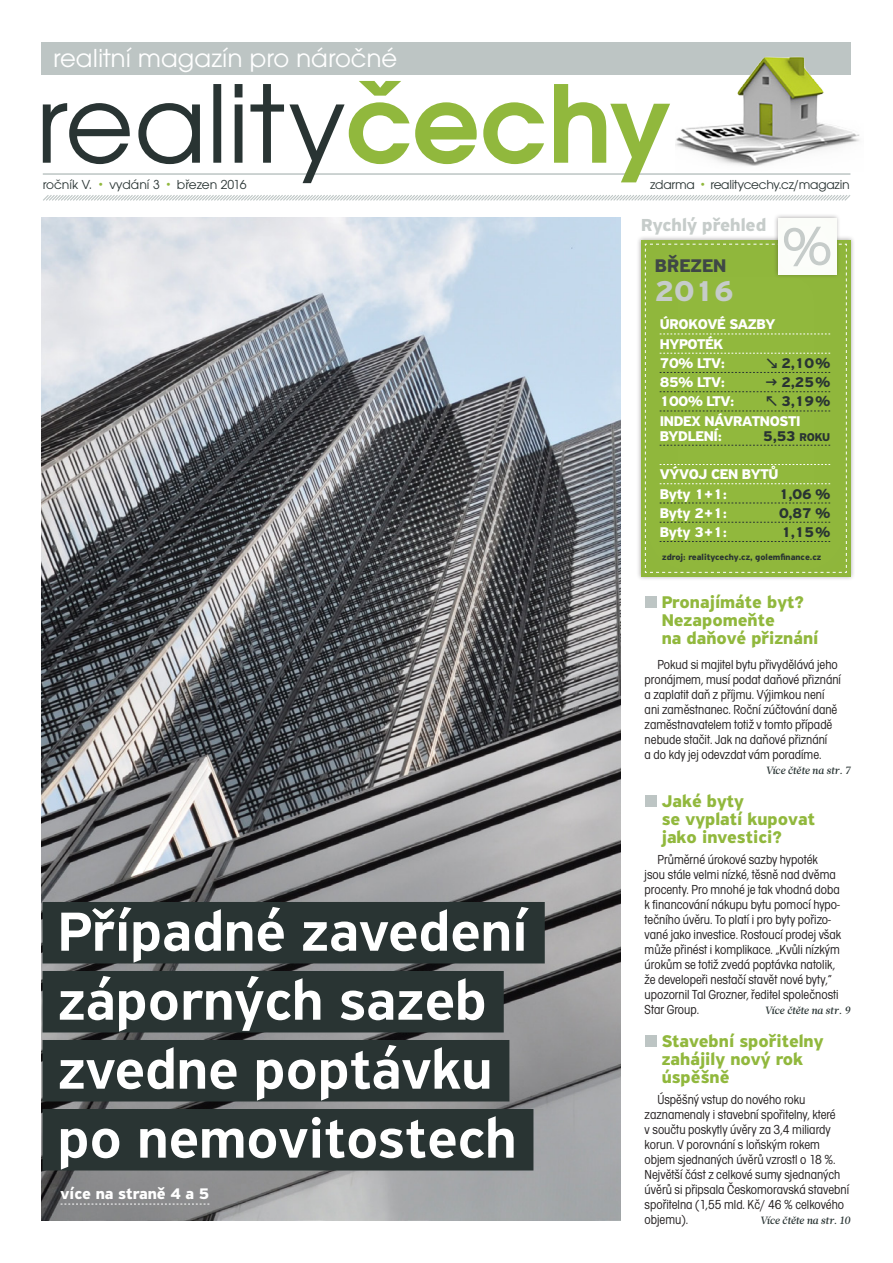
<style>
.page{position:relative;width:893px;height:1263px;background:#fff}
.page>*{position:absolute;margin:0;border:0;box-sizing:border-box;transform-origin:0 0}
.t1{font:500 58.5px/69px "PF Highway Sans Pro";color:#fff}
.t2{font:700 30.45px "PF Highway Sans Pro";color:#c6ccca}
.t3{font:27px "Avant Gar Got Itc TOT Boo";color:#fff}
.t4{font:700 19.5px "PF Highway Sans Pro";color:#3f4746}
.t5{font:700 18.45px "PF Highway Sans Pro";color:#c6ccca}
.t6{font:700 18px/18px "PF Highway Sans Pro";color:#91b83d}
.t7{font:700 16.35px "PF Highway Sans Pro";color:#fff}
.t8{font:700 15px/19.2px "PF Highway Sans Pro";letter-spacing:-.02em;color:#fff}
.t9{font:700 15px "PF Highway Sans Pro";letter-spacing:-.02em;color:#293433}
.t10{font:13.5px/15px "Avant Gar Got Itc TOT Boo Con";color:#231f20}
.t11{font:13.5px "Avant Gar Got Itc TOT Boo";letter-spacing:-.02em;color:#293433}
.t12{font:13.5px "Avant Gar Got Itc TOT Boo";color:#293433}
.t13{font:italic 500 10.5px "Glosa Text";color:#293433}
.t14{font:700 9px "PF Highway Sans Pro";color:#293433}
.s1{font-family:"Galette";font-weight:500;color:#91b83d}
.s2{font-size:12px}
</style>
<div class="page">
<img style="left:42px;top:218px;width:579px;height:1002px">
<div style="left:43px;top:902px;width:502px;height:61px;background:#293433"></div>
<div style="left:43px;top:971px;width:461px;height:61px;background:#293433"></div>
<div style="left:43px;top:1040px;width:466px;height:61px;background:#293433"></div>
<div style="left:43px;top:1109px;width:490px;height:61px;background:#293433"></div>
<div style="left:645px;top:596px;width:12px;height:12px;background:#bdc5c4"></div>
<div style="left:645px;top:795px;width:12px;height:12px;background:#bdc5c4"></div>
<div style="left:645px;top:1035px;width:12px;height:12px;background:#bdc5c4"></div>
<svg style="left:43px;top:195px;width:808px;height:6px"></svg>
<hr style="left:43px;top:173px;width:807px;height:2px;background:#bdc5c4">
<div style="left:41px;top:43px;width:809px;height:32px;background:#bdc5c4"></div>
<svg style="left:61px;top:1204px;width:148px;height:1px"></svg>
<img style="left:675px;top:43px;width:185px;height:123px">
<svg style="left:43px;top:81px;width:627px;height:102px"></svg>
<div style="left:637px;top:235px;width:218px;height:347px;background:#231f20;opacity:.35"></div>
<div style="left:640px;top:239px;width:212px;height:339px;background:#91b83d"></div>
<div style="left:773px;top:214px;width:68px;height:65px;background:#231f20;opacity:.35"></div>
<div style="left:778px;top:216px;width:61px;height:60px;background:#91b83d;opacity:.05"></div>
<svg style="left:645px;top:227px;width:202px;height:346px"></svg>
<h3 class="t3" style="left:53px;top:42px;width:346px">realitní magazín pro náročné</h3>
<p class="t12" style="left:43px;top:177px;width:205px">ročník V. <span class="s1">•</span> vydání 3 <span class="s1">•</span> březen 2016</p>
<p class="t11" style="left:650px;top:177px;width:201px">zdarma <span class="s1">•</span> realitycechy.cz/magazin</p>
<h3 class="t5" style="left:641px;top:215px;width:126px">Rychlý přehled</h3>
<h3 class="t4" style="left:655px;top:254px;width:73px">BŘEZEN</h3>
<h2 class="t2" style="left:655px;top:273px;width:81px">2016</h2>
<p class="t8" style="left:660px;top:315px;width:117px">ÚROKOVÉ SAZBY<br>HYPOTÉK<br>70% LTV:</p>
<p class="t9" style="left:765px;top:354px;width:66px">↘ 2,10%</p>
<p class="t8" style="left:660px;top:373px;width:67px">85% LTV:</p>
<p class="t9" style="left:765px;top:373px;width:66px">→ 2,25%</p>
<p class="t8" style="left:660px;top:392px;width:76px">100% LTV:</p>
<p class="t9" style="left:765px;top:393px;width:66px">↖ 3,19%</p>
<p class="t8" style="left:660px;top:414px;width:143px;line-height:15px">INDEX NÁVRATNOSTI<br>BYDLENÍ:</p>
<p class="t9" style="left:763px;top:427px;width:68px">5,53 <span class="s2">ROKU</span></p>
<p class="t8" style="left:660px;top:465px;width:120px">VÝVOJ CEN BYTŮ<br>Byty 1+1:</p>
<p class="t9" style="left:779px;top:485px;width:53px">1,06 %</p>
<p class="t8" style="left:660px;top:504px;width:69px">Byty 2+1:</p>
<p class="t9" style="left:779px;top:504px;width:53px">0,87 %</p>
<p class="t8" style="left:660px;top:523px;width:69px">Byty 3+1:</p>
<p class="t9" style="left:781px;top:523px;width:50px">1,15%</p>
<h1 class="t1" style="left:58px;top:898px;width:471px">Případné zavedení záporných sazeb zvedne poptávku po nemovitostech</h1>
<p class="t7" style="left:61px;top:1184px;width:150px">více na straně 4 a 5</p>
<p class="t14" style="left:662px;top:551px;width:161px">zdroj: realitycechy.cz, golemfinance.cz</p>
<h3 class="t6" style="left:662px;top:594px;width:158px">Pronajímáte byt?<br>Nezapomeňte<br>na daňové přiznání</h3>
<p class="t10" style="left:645px;top:657px;width:198px;text-indent:13px">Pokud si majitel bytu přivydělává jeho pronájmem, musí podat daňové přiznání a zaplatit daň z příjmu. Výjimkou není ani zaměstnanec. Roční zúčtování daně zaměstnavatelem totiž v tomto případě nebude stačit. Jak na daňové přiznání<br>a do kdy jej odevzdat vám poradíme.</p>
<p class="t13" style="left:766px;top:763px;width:86px">Více čtěte na str. 7</p>
<h3 class="t6" style="left:662px;top:793px;width:155px">Jaké byty<br>se vyplatí kupovat jako investici?</h3>
<p class="t10" style="left:645px;top:852px;width:198px;text-indent:13px">Průměrné úrokové sazby hypoték jsou stále velmi nízké, těsně nad dvěma procenty. Pro mnohé je tak vhodná doba k financování nákupu bytu pomocí hypo&shy;tečního úvěru. To platí i pro byty pořizo&shy;vané jako investice. Rostoucí prodej však může přinést i komplikace. „Kvůli nízkým úrokům se totiž zvedá poptávka natolik, že developeři nestačí stavět nové byty,“ upozornil Tal Grozner, ředitel společnosti Star Group.</p>
<p class="t13" style="left:765px;top:1003px;width:87px">Více čtěte na str. 9</p>
<h3 class="t6" style="left:662px;top:1033px;width:163px">Stavební spořitelny zahájily nový rok úspěšně</h3>
<p class="t10" style="left:645px;top:1092px;width:206px;text-indent:13px">Úspěšný vstup do nového roku zaznamenaly i stavební spořitelny, které<br>v součtu poskytly úvěry za 3,4 miliardy korun. V porovnání s loňským rokem objem sjednaných úvěrů vzrostl o 18 %.<br>Největší část z celkové sumy sjednaných úvěrů si připsala Českomoravská stavební spořitelna (1,55 mld. Kč/ 46 % celkového objemu).</p>
<p class="t13" style="left:760px;top:1213px;width:92px">Více čtěte na str. 10</p>
</div>
